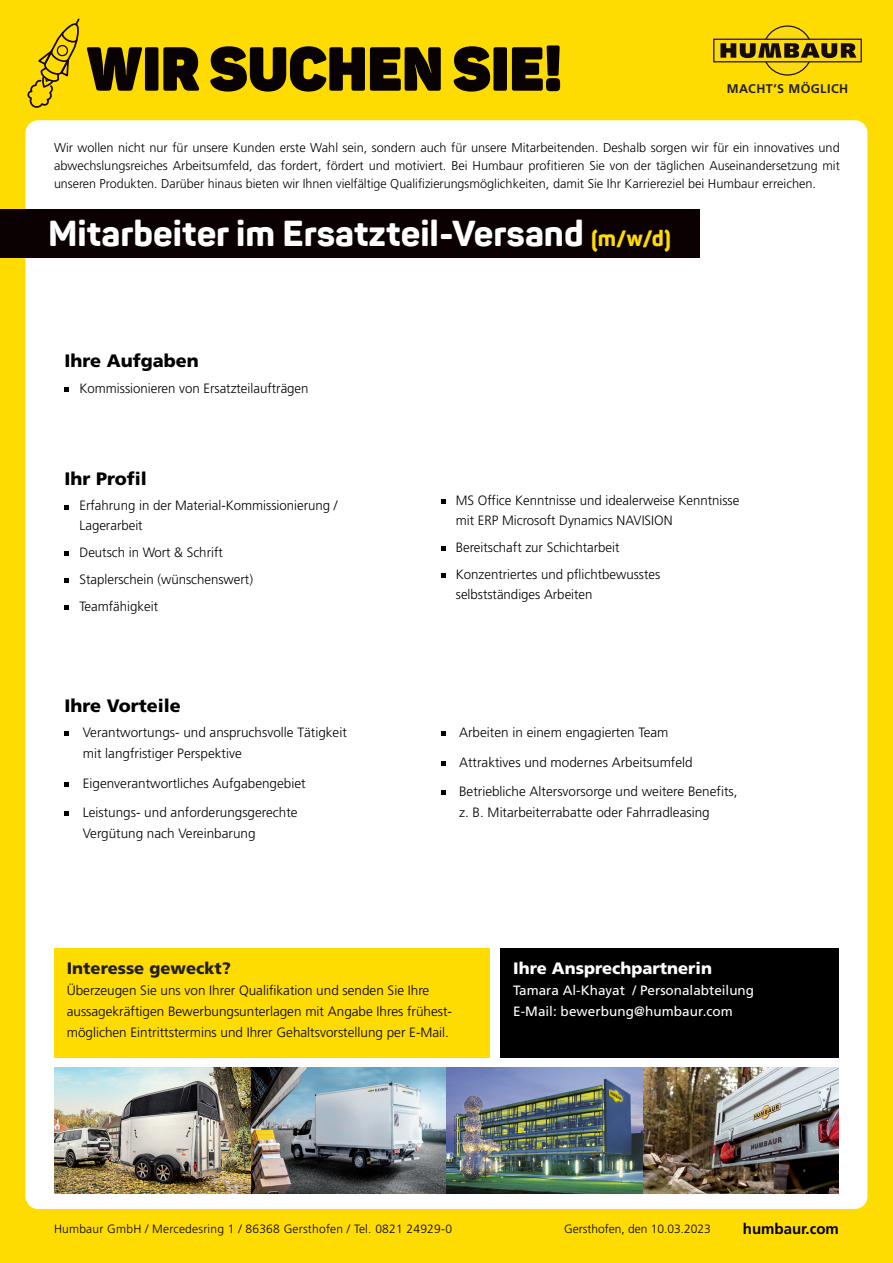
<style>
.page{position:relative;width:893px;height:1263px;background:#ffdc01}
.page>*{position:absolute;margin:0;border:0;box-sizing:border-box;transform-origin:0 0}
.t1{font:800 61.2px "Panton";letter-spacing:.005em;color:#080302;scale:.95 1}
.t2{font:800 35.7px "Panton";color:#fff}
.t3{font:18px "Frutiger LT 75 Blk";color:#000}
.t4{font:16.5px "Frutiger LT 75 Blk";color:#fff}
.t5{font:16.5px "Frutiger LT 75 Blk";color:#231f20}
.t6{font:15px "Frutiger LT 65 Bd";color:#000}
.t7{font:13.5px/21px "Frutiger LT 45 Lt";color:#000}
.t8{font:13.5px/21px "Frutiger LT 55 Rm";color:#fff}
.t9{font:12.75px/18px "Frutiger LT 45 Lt";color:#000;text-align:justify}
.t10{font:700 12.6px "Frutiger LT";letter-spacing:.035em;color:#231f20}
.t11{font:12px "Frutiger LT 45 Lt";letter-spacing:.02em;color:#000}
.t12{font:12px "Frutiger LT 45 Lt";color:#000}
.s1{font-size:21.9px;color:#ffdc01}
</style>
<div class="page">
<div style="left:26px;top:120px;width:841px;height:1089px;background:#fff;border-radius:13px"></div>
<svg style="left:713px;top:25px;width:149px;height:51px"></svg>
<img style="left:54px;top:1068px;width:785px;height:126px">
<div style="left:54px;top:948px;width:436px;height:109px;background:#ffdc01"></div>
<svg style="left:27px;top:18px;width:53px;height:90px"></svg>
<div style="left:0;top:209px;width:699px;height:49px;background:#0c0102"></div>
<div style="left:500px;top:948px;width:339px;height:109px;background:#000"></div>
<svg style="left:65px;top:387px;width:4px;height:5px"></svg>
<svg style="left:65px;top:505px;width:4px;height:4px"></svg>
<svg style="left:65px;top:551px;width:4px;height:5px"></svg>
<svg style="left:65px;top:578px;width:4px;height:5px"></svg>
<svg style="left:65px;top:606px;width:4px;height:4px"></svg>
<svg style="left:441px;top:500px;width:5px;height:4px"></svg>
<svg style="left:441px;top:546px;width:5px;height:5px"></svg>
<svg style="left:441px;top:573px;width:5px;height:5px"></svg>
<svg style="left:65px;top:732px;width:4px;height:4px"></svg>
<svg style="left:65px;top:782px;width:4px;height:5px"></svg>
<svg style="left:65px;top:812px;width:4px;height:4px"></svg>
<svg style="left:441px;top:732px;width:5px;height:4px"></svg>
<svg style="left:441px;top:761px;width:5px;height:5px"></svg>
<svg style="left:441px;top:791px;width:5px;height:4px"></svg>
<h1 class="t1" style="left:87px;top:29px;width:502px">WIR SUCHEN SIE!</h1>
<p class="t10" style="left:727px;top:82px;width:123px">MACHT’S MÖGLICH</p>
<p class="t9" style="left:54px;top:138px;width:787px">Wir wollen nicht nur für unsere Kunden erste Wahl sein, sondern auch für unsere Mitarbeitenden. Deshalb sorgen wir für ein innovatives und abwechslungsreiches Arbeitsumfeld, das fordert, fördert und motiviert. Bei Humbaur profitieren Sie von der täglichen Auseinandersetzung mit unseren Produkten. Darüber hinaus bieten wir Ihnen vielfältige Qualifizierungsmöglichkeiten, damit Sie Ihr Karriereziel bei Humbaur erreichen.</p>
<h2 class="t2" style="left:48px;top:211px;width:624px">Mitarbeiter im Ersatzteil-Versand <span class="s1">(m/w/d)</span></h2>
<h3 class="t3" style="left:65px;top:350px;width:136px">Ihre Aufgaben</h3>
<p class="t7" style="left:80px;top:378px;width:231px">Kommissionieren von Ersatzteilaufträgen</p>
<h3 class="t3" style="left:65px;top:467px;width:84px">Ihr Profil</h3>
<p class="t7" style="left:80px;top:496px;width:260px;line-height:19.5px">Erfahrung in der Material-Kommissionierung /<br>Lagerarbeit</p>
<p class="t7" style="left:80px;top:539px;width:175px;line-height:27.2px">Deutsch in Wort &amp; Schrift<br>Staplerschein (wünschenswert)<br>Teamfähigkeit</p>
<h3 class="t3" style="left:65px;top:694px;width:118px">Ihre Vorteile</h3>
<p class="t7" style="left:83px;top:722px;width:266px">Verantwortungs- und anspruchsvolle Tätigkeit mit langfristiger Perspektive</p>
<p class="t7" style="left:83px;top:769px;width:224px;line-height:29.5px">Eigenverantwortliches Aufgabengebiet<br>Leistungs- und anforderungsgerechte</p>
<p class="t7" style="left:83px;top:823px;width:174px">Vergütung nach Vereinbarung</p>
<p class="t7" style="left:456px;top:491px;width:285px;line-height:19.5px">MS Office Kenntnisse und idealerweise Kenntnisse mit ERP Microsoft Dynamics NAVISION</p>
<p class="t7" style="left:456px;top:534px;width:206px;line-height:27.2px">Bereitschaft zur Schichtarbeit<br>Konzentriertes und pflichtbewusstes</p>
<p class="t7" style="left:456px;top:584px;width:138px">selbstständiges Arbeiten</p>
<p class="t7" style="left:459px;top:718px;width:280px;line-height:29.5px">Arbeiten in einem engagierten Team<br>Attraktives und modernes Arbeitsumfeld<br>Betriebliche Altersvorsorge und weitere Benefits,</p>
<p class="t7" style="left:459px;top:802px;width:252px">z. B. Mitarbeiterrabatte oder Fahrradleasing</p>
<p class="t5" style="left:67px;top:958px;width:166px">Interesse geweckt?</p>
<p class="t7" style="left:67px;top:980px;width:386px">Überzeugen Sie uns von Ihrer Qualifikation und senden Sie Ihre aussagekräftigen Bewerbungsunterlagen mit Angabe Ihres frühest&shy;möglichen Eintrittstermins und Ihrer Gehaltsvorstellung per E-Mail.</p>
<p class="t4" style="left:513px;top:958px;width:200px">Ihre Ansprechpartnerin</p>
<p class="t8" style="left:513px;top:980px;width:242px">Tamara Al-Khayat / Personalabteilung<br>E-Mail: bewerbung@humbaur.com</p>
<p class="t11" style="left:54px;top:1222px;width:400px">Humbaur GmbH / Mercedesring 1 / 86368 Gersthofen / Tel. 0821 24929-0</p>
<p class="t6" style="left:743px;top:1219px;width:98px">humbaur.com</p>
<p class="t12" style="left:564px;top:1222px;width:148px">Gersthofen, den 10.03.2023</p>
</div>
